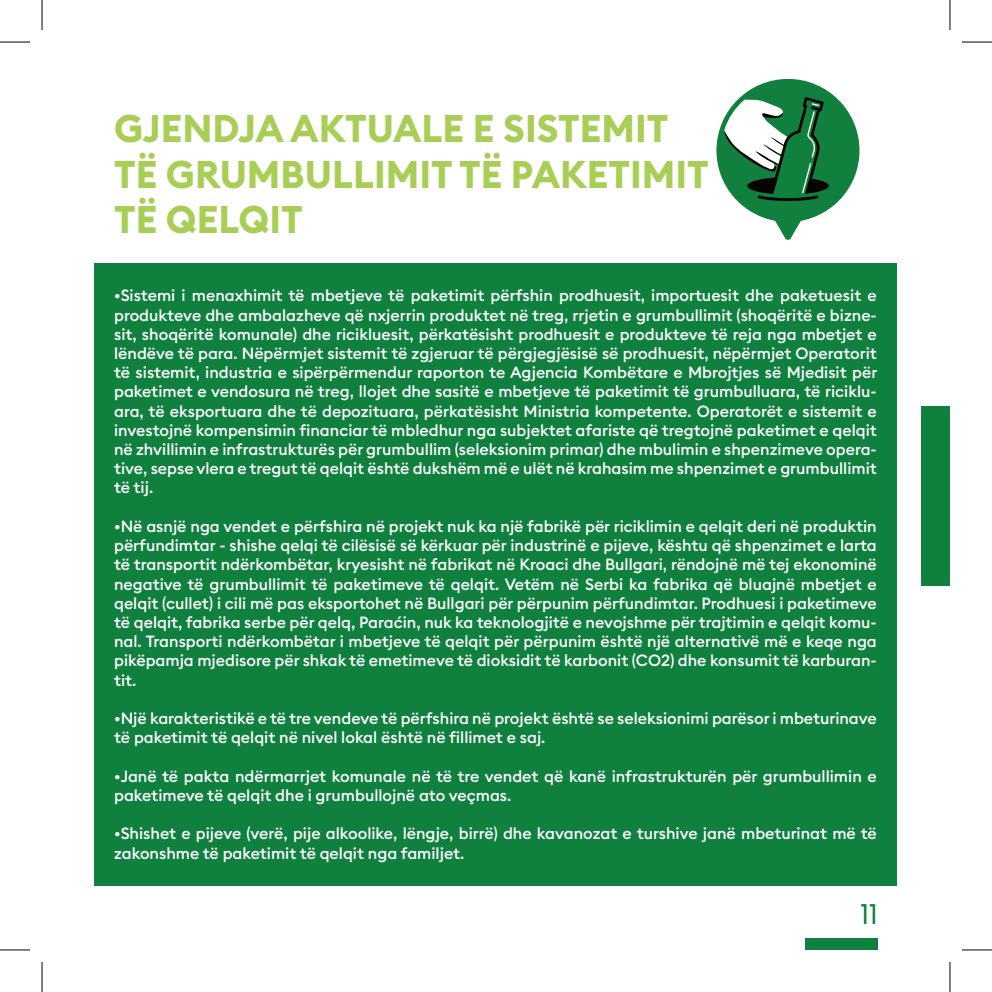
<style>
.page{position:relative;width:992px;height:992px;background:#fff}
.page>*{position:absolute;margin:0;border:0;box-sizing:border-box;transform-origin:0 0}
.Naslov{font:700 38px "Euclid Square";color:#a8ce56}
.t1{font:28px "Euclid Square";color:#10803f}
.tekst{font:500 16px/19.2px "Euclid Square";color:#fff}
</style>
<div class="page">
<div style="left:921px;top:406px;width:28px;height:179px;background:#10803f"></div>
<div style="left:805px;top:938px;width:72px;height:11px;background:#10803f"></div>
<div style="left:94px;top:263px;width:803px;height:622px;background:#10803f"></div>
<svg style="left:716px;top:79px;width:143px;height:161px"></svg>
<hr style="left:0;top:42px;width:30px;height:1px;background:#000">
<hr style="left:961px;top:42px;width:30px;height:1px;background:#000">
<hr style="left:0;top:949px;width:30px;height:1px;background:#000">
<hr style="left:961px;top:949px;width:30px;height:1px;background:#000">
<hr style="left:42px;top:0;width:1px;height:30px;background:#000">
<hr style="left:42px;top:961px;width:1px;height:30px;background:#000">
<hr style="left:949px;top:0;width:1px;height:30px;background:#000">
<hr style="left:949px;top:961px;width:1px;height:30px;background:#000">
<p class="Naslov" style="left:114px;top:104px;width:555px">GJENDJA AKTUALE E SISTEMIT</p>
<p class="Naslov" style="left:114px;top:150px;width:596px">TË GRUMBULLIMIT TË PAKETIMIT</p>
<p class="Naslov" style="left:114px;top:195px;width:190px">TË QELQIT</p>
<p class="tekst" style="left:114px;top:286px;width:764px;text-align:justify">•Sistemi i menaxhimit të mbetjeve të paketimit përfshin prodhuesit, importuesit dhe paketuesit e produkteve dhe ambalazheve që nxjerrin produktet në treg, rrjetin e grumbullimit (shoqëritë e bizne&shy;sit, shoqëritë komunale) dhe ricikluesit, përkatësisht prodhuesit e produkteve të reja nga mbetjet e lëndëve të para. Nëpërmjet sistemit të zgjeruar të përgjegjësisë së prodhuesit, nëpërmjet Operatorit të sistemit, industria e sipërpërmendur raporton te Agjencia Kombëtare e Mbrojtjes së Mjedisit për paketimet e vendosura në treg, llojet dhe sasitë e mbetjeve të paketimit të grumbulluara, të riciklu&shy;ara, të eksportuara dhe të depozituara, përkatësisht Ministria kompetente. Operatorët e sistemit e investojnë kompensimin financiar të mbledhur nga subjektet afariste që tregtojnë paketimet e qelqit në zhvillimin e infrastrukturës për grumbullim (seleksionim primar) dhe mbulimin e shpenzimeve opera&shy;tive, sepse vlera e tregut të qelqit është dukshëm më e ulët në krahasim me shpenzimet e grumbullimit të tij.</p>
<p class="tekst" style="left:114px;top:516px;width:764px;text-align:justify">•Në asnjë nga vendet e përfshira në projekt nuk ka një fabrikë për riciklimin e qelqit deri në produktin përfundimtar - shishe qelqi të cilësisë së kërkuar për industrinë e pijeve, kështu që shpenzimet e larta të transportit ndërkombëtar, kryesisht në fabrikat në Kroaci dhe Bullgari, rëndojnë më tej ekonominë negative të grumbullimit të paketimeve të qelqit. Vetëm në Serbi ka fabrika që bluajnë mbetjet e qelqit (cullet) i cili më pas eksportohet në Bullgari për përpunim përfundimtar. Prodhuesi i paketimeve të qelqit, fabrika serbe për qelq, Paraćin, nuk ka teknologjitë e nevojshme për trajtimin e qelqit komu&shy;nal. Transporti ndërkombëtar i mbetjeve të qelqit për përpunim është një alternativë më e keqe nga pikëpamja mjedisore për shkak të emetimeve të dioksidit të karbonit (CO2) dhe konsumit të karburan&shy;tit.</p>
<p class="tekst" style="left:114px;top:708px;width:764px">•Një karakteristikë e të tre vendeve të përfshira në projekt është se seleksionimi parësor i mbeturinave të paketimit të qelqit në nivel lokal është në fillimet e saj.</p>
<p class="tekst" style="left:114px;top:766px;width:764px">•Janë të pakta ndërmarrjet komunale në të tre vendet që kanë infrastrukturën për grumbullimin e paketimeve të qelqit dhe i grumbullojnë ato veçmas.</p>
<p class="tekst" style="left:114px;top:823px;width:764px">•Shishet e pijeve (verë, pije alkoolike, lëngje, birrë) dhe kavanozat e turshive janë mbeturinat më të zakonshme të paketimit të qelqit nga familjet.</p>
<h2 class="t1" style="left:860px;top:895px;width:19px">11</h2>
</div>
